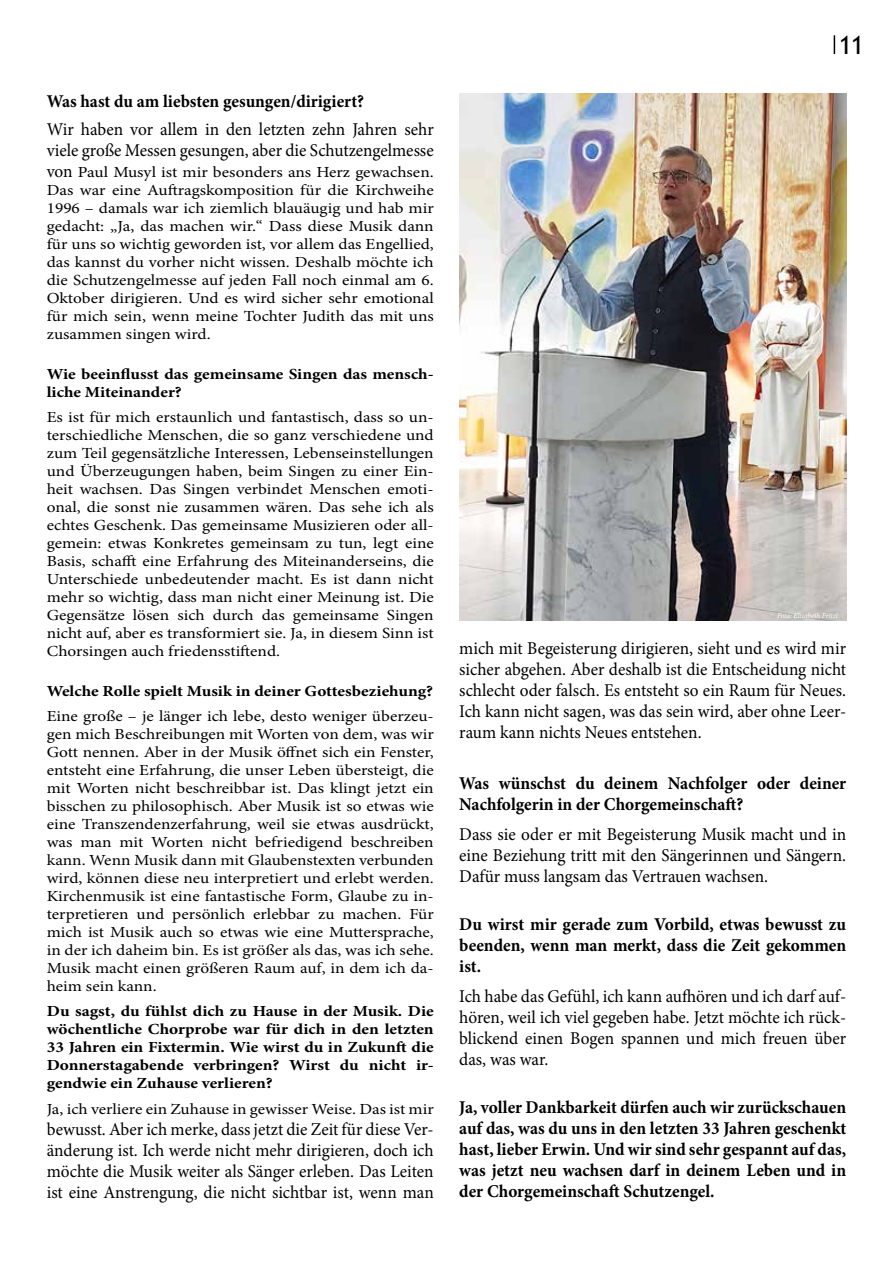
<style>
.page{position:relative;width:893px;height:1263px;background:#fff}
.page>*{position:absolute;margin:0;border:0;box-sizing:border-box;transform-origin:0 0}
.t1{font:25.5px "Trebuchet MS";color:#000}
.t2{font:18px/21px "Minion Pro";color:#000;text-align:justify;scale:.96 1}
.t3{font:700 18px/21px "Minion Pro";color:#000;text-align:justify;scale:.96 1}
.t4{font:15.45px/18px "Minion Pro";color:#000;text-align:justify;scale:1.12 1}
.t5{font:700 15.45px/18px "Minion Pro";color:#000;scale:1.12 1}
.t6{font:italic 7.5px "Minion Pro";letter-spacing:-.01em;color:#fff}
.s1{font-size:18px}
</style>
<div class="page">
<svg style="left:834px;top:35px;width:1px;height:19px"></svg>
<img style="left:459px;top:94px;width:387px;height:527px">
<p class="t3" style="left:47px;top:90px;width:332px">Was hast du am liebsten gesungen/dirigiert?</p>
<p class="t2" style="left:47px;top:119px;width:405px">Wir haben vor allem in den letzten zehn Jahren sehr viele große Messen gesungen, aber die Schutzengelmesse</p>
<p class="t4" style="left:47px;top:163px;width:347px"><span class="s1">von</span> Paul Musyl ist mir besonders ans Herz gewachsen.<br>Das war eine Auftragskomposition für die Kirchweihe 1996 – damals war ich ziemlich blauäugig und hab mir gedacht: „Ja, das machen wir.“ Dass diese Musik dann für uns so wichtig geworden ist, vor allem das Engellied, das kannst du vorher nicht wissen. Deshalb möchte ich die Schutzengelmesse auf jeden Fall noch einmal am 6.<br>Oktober dirigieren. Und es wird sicher sehr emotional für mich sein, wenn meine Tochter Judith das mit uns zusammen singen wird.</p>
<p class="t5" style="left:47px;top:365px;width:347px">Wie beeinflusst das gemeinsame Singen das mensch&shy;liche Miteinander?</p>
<p class="t4" style="left:47px;top:408px;width:347px">Es ist für mich erstaunlich und fantastisch, dass so un&shy;terschiedliche Menschen, die so ganz verschiedene und zum Teil gegensätzliche Interessen, Lebenseinstellungen und Überzeugungen haben, beim Singen zu einer Ein&shy;heit wachsen. Das Singen verbindet Menschen emoti&shy;onal, die sonst nie zusammen wären. Das sehe ich als echtes Geschenk. Das gemeinsame Musizieren oder all&shy;gemein: etwas Konkretes gemeinsam zu tun, legt eine Basis, schafft eine Erfahrung des Miteinanderseins, die Unterschiede unbedeutender macht. Es ist dann nicht mehr so wichtig, dass man nicht einer Meinung ist. Die Gegensätze lösen sich durch das gemeinsame Singen nicht auf, aber es transformiert sie. Ja, in diesem Sinn ist Chorsingen auch friedensstiftend.</p>
<p class="t5" style="left:47px;top:682px;width:346px">Welche Rolle spielt Musik in deiner Gottesbeziehung?</p>
<p class="t4" style="left:47px;top:708px;width:347px">Eine große – je länger ich lebe, desto weniger überzeu&shy;gen mich Beschreibungen mit Worten von dem, was wir Gott nennen. Aber in der Musik öffnet sich ein Fenster, entsteht eine Erfahrung, die unser Leben übersteigt, die mit Worten nicht beschreibbar ist. Das klingt jetzt ein bisschen zu philosophisch. Aber Musik ist so etwas wie eine Transzendenzerfahrung, weil sie etwas ausdrückt, was man mit Worten nicht befriedigend beschreiben kann. Wenn Musik dann mit Glaubenstexten verbunden wird, können diese neu interpretiert und erlebt werden.<br>Kirchenmusik ist eine fantastische Form, Glaube zu in&shy;terpretieren und persönlich erlebbar zu machen. Für mich ist Musik auch so etwas wie eine Muttersprache, in der ich daheim bin. Es ist größer als das, was ich sehe.<br>Musik macht einen größeren Raum auf, in dem ich da&shy;heim sein kann.</p>
<p class="t5" style="left:47px;top:1002px;width:347px;text-align:justify">Du sagst, du fühlst dich zu Hause in der Musik. Die wöchentliche Chorprobe war für dich in den letzten 33 Jahren ein Fixtermin. Wie wirst du in Zukunft die Donnerstagabende verbringen? Wirst du nicht ir&shy;gendwie ein Zuhause verlieren?</p>
<p class="t4" style="left:47px;top:1100px;width:347px">Ja, ich verliere ein Zuhause in gewisser Weise. Das ist mir</p>
<p class="t2" style="left:47px;top:1118px;width:405px">bewusst. Aber ich merke, dass jetzt die Zeit für diese Ver&shy;änderung ist. Ich werde nicht mehr dirigieren, doch ich möchte die Musik weiter als Sänger erleben. Das Leiten ist eine Anstrengung, die nicht sichtbar ist, wenn man</p>
<h1 class="t1" style="left:839px;top:30px;width:27px">11</h1>
<p class="t6" style="left:777px;top:610px;width:62px">Foto: Elisabeth Fritzl</p>
<p class="t2" style="left:459px;top:637px;width:405px">mich mit Begeisterung dirigieren, sieht und es wird mir sicher abgehen. Aber deshalb ist die Entscheidung nicht schlecht oder falsch. Es entsteht so ein Raum für Neues.<br>Ich kann nicht sagen, was das sein wird, aber ohne Leer&shy;raum kann nichts Neues entstehen.</p>
<p class="t3" style="left:459px;top:773px;width:405px">Was wünschst du deinem Nachfolger oder deiner<br>Nachfolgerin in der Chorgemeinschaft?</p>
<p class="t2" style="left:459px;top:824px;width:405px">Dass sie oder er mit Begeisterung Musik macht und in eine Beziehung tritt mit den Sängerinnen und Sängern.<br>Dafür muss langsam das Vertrauen wachsen.</p>
<p class="t3" style="left:459px;top:914px;width:405px">Du wirst mir gerade zum Vorbild, etwas bewusst zu beenden, wenn man merkt, dass die Zeit gekommen ist.</p>
<p class="t2" style="left:459px;top:986px;width:405px">Ich habe das Gefühl, ich kann aufhören und ich darf auf&shy;hören, weil ich viel gegeben habe. Jetzt möchte ich rück&shy;blickend einen Bogen spannen und mich freuen über das, was war.</p>
<p class="t3" style="left:459px;top:1097px;width:405px">Ja, voller Dankbarkeit dürfen auch wir zurückschauen auf das, was du uns in den letzten 33 Jahren geschenkt hast, lieber Erwin. Und wir sind sehr gespannt auf das, was jetzt neu wachsen darf in deinem Leben und in der Chorgemeinschaft Schutzengel.</p>
</div>
